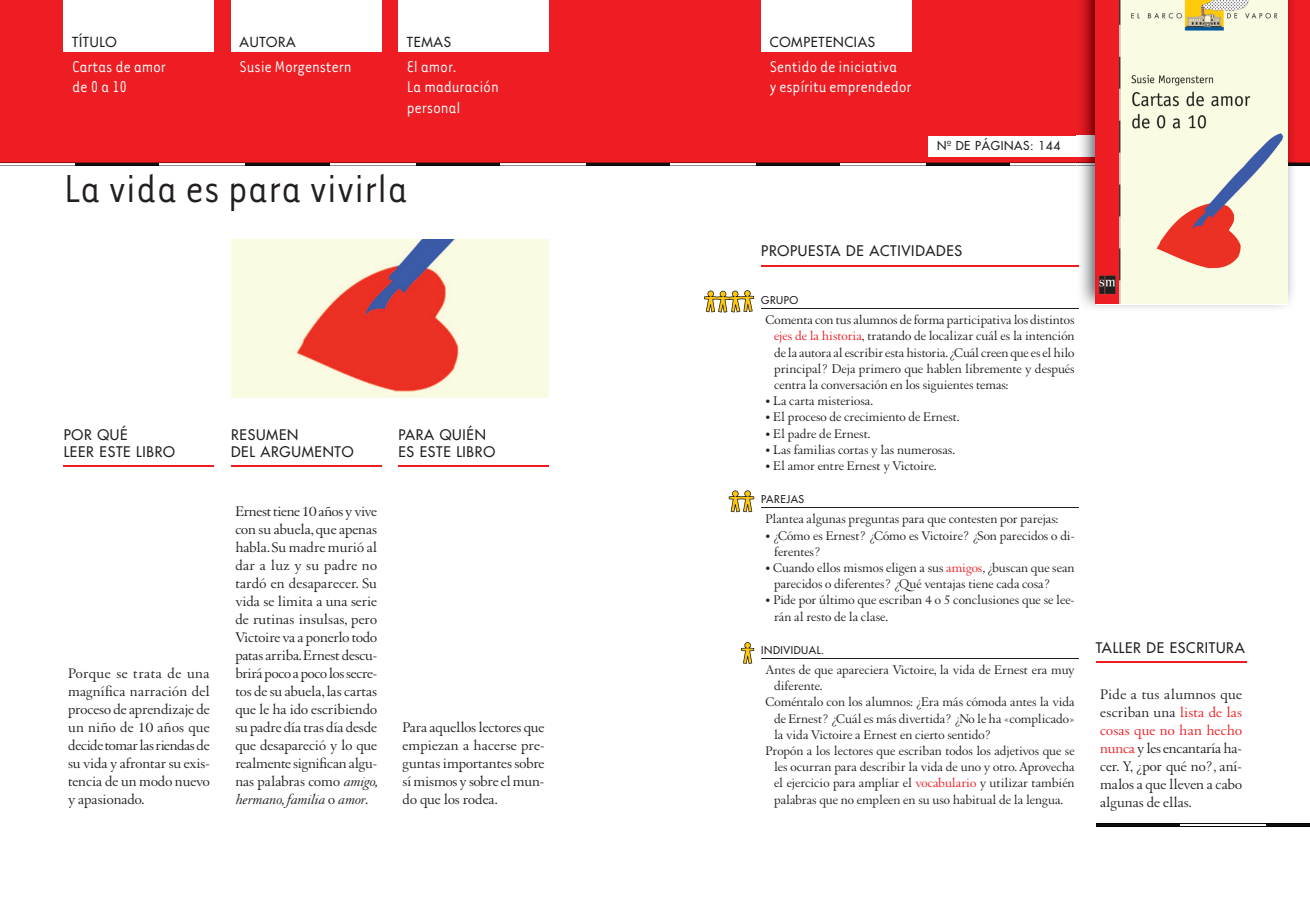
<style>
.page{position:relative;width:1310px;height:910px;background:#fff}
.page>*{position:absolute;margin:0;border:0;box-sizing:border-box;transform-origin:0 0}
.t1{font:45px "Tarzana Narrow";color:#231f20}
.t2{font:18px/20.7px "Tarzana Narrow";letter-spacing:-.01em;color:#fff}
.t3{font:15px/18px "Augereau";color:#231f20;text-align:justify}
.t4{font:14.25px/17.1px "Futura";letter-spacing:.05em;color:#231f20}
.t5{font:13.5px/16.2px "Augereau";color:#231f20}
.t6{font:13.5px "Futura";letter-spacing:.05em;color:#231f20}
.t7{font:12px "Futura";letter-spacing:.05em;color:#231f20}
.t8{font:10.5px "Futura";letter-spacing:.05em;color:#231f20}
.s1{font-style:italic}
.s2{color:#ee1d23}
</style>
<div class="page">
<div style="left:0;top:0;width:1310px;height:163px;background:#ee1d23"></div>
<hr style="left:75px;top:163px;width:85px;height:3px;background:#111">
<hr style="left:245px;top:163px;width:85px;height:3px;background:#111">
<hr style="left:415px;top:163px;width:85px;height:3px;background:#111">
<hr style="left:585px;top:163px;width:85px;height:3px;background:#111">
<hr style="left:755px;top:163px;width:85px;height:3px;background:#111">
<hr style="left:925px;top:163px;width:85px;height:3px;background:#111">
<hr style="left:1265px;top:163px;width:45px;height:3px;background:#111">
<hr style="left:0;top:163px;width:1310px;height:1px;background:#000">
<hr style="left:0;top:166px;width:1310px;height:1px;background:#000">
<div style="left:64px;top:0;width:150px;height:51px;background:#fff"></div>
<div style="left:231px;top:0;width:150px;height:51px;background:#fff"></div>
<div style="left:398px;top:0;width:151px;height:51px;background:#fff"></div>
<div style="left:761px;top:0;width:150px;height:51px;background:#fff"></div>
<div style="left:928px;top:136px;width:178px;height:20px;background:#fff"></div>
<svg style="left:1096px;top:823px;width:214px;height:4px"></svg>
<img style="left:231px;top:239px;width:318px;height:159px">
<img style="left:1077px;top:0;width:219px;height:308px">
<img style="left:1077px;top:163px;width:219px;height:3px">
<img style="left:1077px;top:136px;width:19px;height:20px">
<img style="left:1096px;top:0;width:191px;height:303px">
<hr style="left:398px;top:465px;width:151px;height:2px;background:#ee1d23">
<hr style="left:231px;top:465px;width:150px;height:2px;background:#ee1d23">
<hr style="left:64px;top:465px;width:150px;height:2px;background:#ee1d23">
<hr style="left:761px;top:265px;width:318px;height:1px;background:#ee1d23">
<hr style="left:1096px;top:661px;width:150px;height:2px;background:#ee1d23">
<svg style="left:741px;top:642px;width:13px;height:22px"></svg>
<svg style="left:729px;top:490px;width:25px;height:22px"></svg>
<svg style="left:704px;top:290px;width:50px;height:23px"></svg>
<hr style="left:761px;top:308px;width:318px;height:1px;background:#231f20">
<hr style="left:761px;top:507px;width:318px;height:1px;background:#231f20">
<hr style="left:761px;top:658px;width:318px;height:1px;background:#231f20">
<p class="t6" style="left:72px;top:33px;width:46px">TÍTULO</p>
<p class="t6" style="left:240px;top:33px;width:58px">AUTORA</p>
<p class="t6" style="left:407px;top:33px;width:46px">TEMAS</p>
<p class="t6" style="left:770px;top:33px;width:107px">COMPETENCIAS</p>
<h2 class="t2" style="left:72px;top:55px;width:95px">Cartas de amor de 0 a 10</h2>
<h2 class="t2" style="left:240px;top:55px;width:113px">Susie Morgenstern</h2>
<h2 class="t2" style="left:407px;top:55px;width:93px">El amor.<br>La maduración personal</h2>
<h2 class="t2" style="left:770px;top:55px;width:143px">Sentido de iniciativa<br>y espíritu emprendedor</h2>
<h1 class="t1" style="left:64px;top:161px;width:345px">La vida es para vivirla</h1>
<p class="t7" style="left:937px;top:138px;width:125px">Nº DE PÁGINAS: 144</p>
<p class="t4" style="left:64px;top:426px;width:113px">POR QUÉ<br>LEER ESTE LIBRO</p>
<p class="t3" style="left:68px;top:664px;width:143px">Porque se trata de una magnífica narración del proceso de aprendizaje de un niño de 10 años que decide tomar las riendas de su vida y afrontar su exis&shy;tencia de un modo nuevo y apasionado.</p>
<p class="t4" style="left:231px;top:426px;width:124px">RESUMEN<br>DEL ARGUMENTO</p>
<p class="t3" style="left:235px;top:502px;width:143px">Ernest tiene 10 años y vive con su abuela, que apenas habla. Su madre murió al dar a luz y su padre no tardó en desaparecer. Su vida se limita a una serie de rutinas insulsas, pero Victoire va a ponerlo todo patas arriba. Ernest descu&shy;brirá poco a poco los secre&shy;tos de su abuela, las cartas que le ha ido escribiendo su padre día tras día desde que desapareció y lo que realmente significan algu&shy;nas palabras como <span class="s1">amigo, hermano, familia</span> o <span class="s1">amor</span>.</p>
<p class="t4" style="left:398px;top:426px;width:98px">PARA QUIÉN<br>ES ESTE LIBRO</p>
<p class="t3" style="left:403px;top:718px;width:143px">Para aquellos lectores que empiezan a hacerse pre&shy;guntas importantes sobre sí mismos y sobre el mun&shy;do que los rodea.</p>
<p class="t4" style="left:761px;top:242px;width:202px">PROPUESTA DE ACTIVIDADES</p>
<p class="t8" style="left:761px;top:293px;width:38px">GRUPO</p>
<p class="t5" style="left:774px;top:312px;width:302px;text-align:justify;text-indent:-9px">Comenta con tus alumnos de forma participativa los distintos <span class="s2">ejes de la historia</span>, tratando de localizar cuál es la intención de la autora al escribir esta historia. ¿Cuál creen que es el hilo principal? Deja primero que hablen libremente y después centra la conversación en los siguientes temas:</p>
<p class="t5" style="left:765px;top:393px;width:109px">• La carta misteriosa.</p>
<p class="t5" style="left:765px;top:409px;width:196px">• El proceso de crecimiento de Ernest.</p>
<p class="t5" style="left:765px;top:425px;width:106px">• El padre de Ernest.</p>
<p class="t5" style="left:765px;top:441px;width:191px">• Las familias cortas y las numerosas.</p>
<p class="t5" style="left:765px;top:457px;width:173px">• El amor entre Ernest y Victoire.</p>
<p class="t8" style="left:761px;top:492px;width:44px">PAREJAS</p>
<p class="t5" style="left:765px;top:511px;width:294px">Plantea algunas preguntas para que contesten por parejas:</p>
<p class="t5" style="left:774px;top:527px;width:302px;text-indent:-9px">• ¿Cómo es Ernest? ¿Cómo es Victoire? ¿Son parecidos o di&shy;ferentes?</p>
<p class="t5" style="left:774px;top:560px;width:302px;text-indent:-9px">• Cuando ellos mismos eligen a sus <span class="s2">amigos</span><span class="s1">,</span> ¿buscan que sean parecidos o diferentes? ¿Qué ventajas tiene cada cosa?</p>
<p class="t5" style="left:774px;top:592px;width:302px;text-indent:-9px">• Pide por último que escriban 4 o 5 conclusiones que se lee&shy;rán al resto de la clase.</p>
<p class="t8" style="left:761px;top:643px;width:64px">INDIVIDUAL.</p>
<p class="t5" style="left:765px;top:662px;width:311px">Antes de que apareciera Victoire, la vida de Ernest era muy</p>
<p class="t5" style="left:774px;top:678px;width:50px">diferente.</p>
<p class="t5" style="left:765px;top:694px;width:310px">Coméntalo con los alumnos: ¿Era más cómoda antes la vida</p>
<p class="t5" style="left:774px;top:710px;width:302px">de Ernest? ¿Cuál es más divertida? ¿No le ha «complicado»</p>
<p class="t5" style="left:774px;top:726px;width:219px">la vida Victoire a Ernest en cierto sentido?</p>
<p class="t5" style="left:765px;top:743px;width:310px">Propón a los lectores que escriban todos los adjetivos que se</p>
<p class="t5" style="left:774px;top:759px;width:302px">les ocurran para describir la vida de uno y otro. Aprovecha</p>
<p class="t5" style="left:774px;top:775px;width:302px">el ejercicio para ampliar el <span class="s2">vocabulario</span> y utilizar también</p>
<p class="t5" style="left:774px;top:791px;width:291px">palabras que no empleen en su uso habitual de la lengua.</p>
<p class="t4" style="left:1096px;top:639px;width:150px">TALLER DE ESCRITURA</p>
<p class="t3" style="left:1100px;top:685px;width:143px">Pide a tus alumnos que escriban una <span class="s2">lista de las cosas que no han hecho nunca</span> y les encantaría ha&shy;cer. Y, ¿por qué no?, aní&shy;malos a que lleven a cabo algunas de ellas.</p>
</div>
